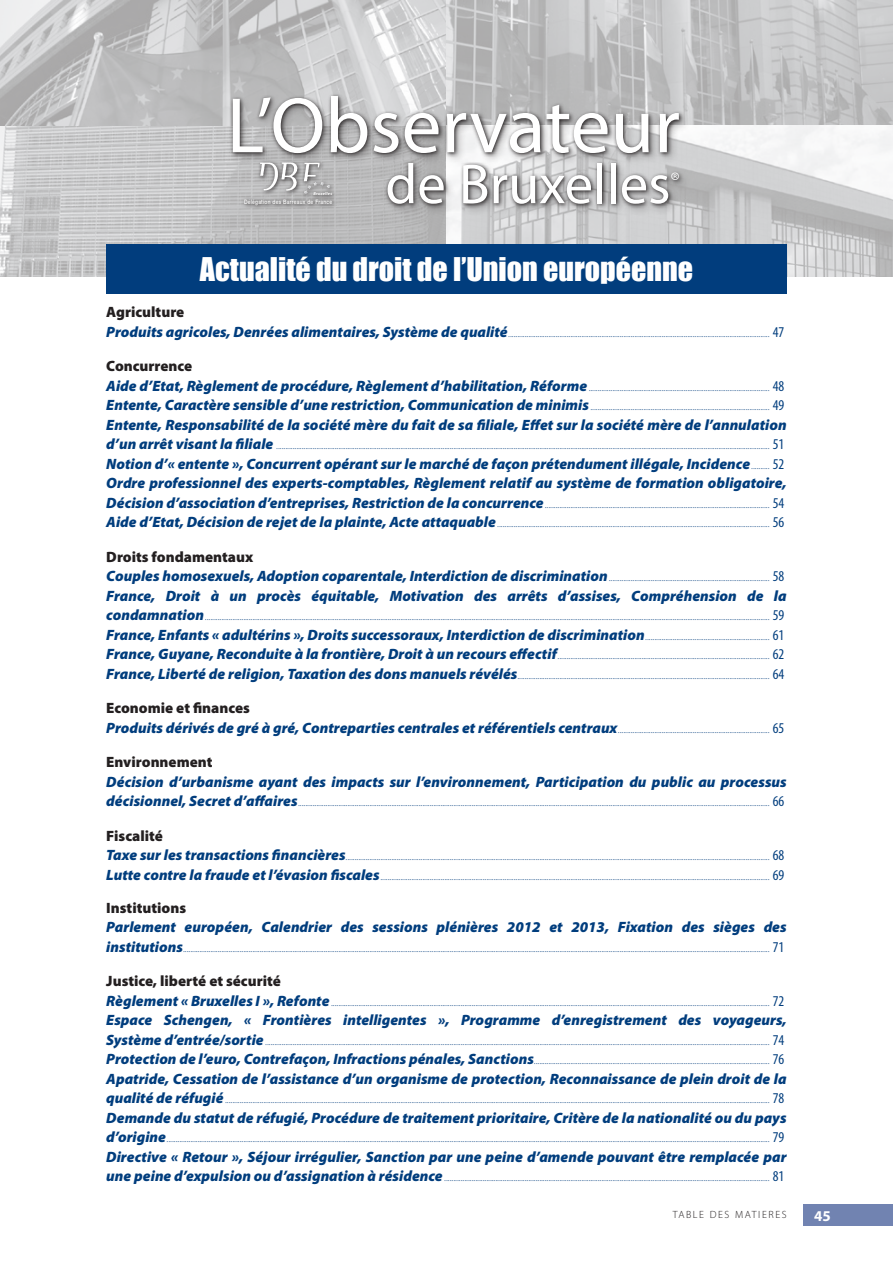
<style>
.page{position:relative;width:893px;height:1263px;background:#fff}
.page>*{position:absolute;margin:0;border:0;box-sizing:border-box;transform-origin:0 0}
.t1{font:79.2px "Myriad Pro";color:#fff}
.t2{font:56.55px "Myriad Pro";color:#fff}
.t3{font:30px "Impact";color:#fff}
.t4{font:22.65px "Myriad Pro";color:#fff}
.t5{font:italic 900 15px/19.5px "Myriad Pro";color:#013d7d}
.t6{font:900 15px "Myriad Pro";color:#231f20}
.t7{font:700 15px "Myriad Pro";color:#fff}
.t8{font:300 10.5px/19.5px "Myriad Pro";color:#013d7d}
.t9{font:300 10.5px "Myriad Pro";letter-spacing:.15em;color:#231f20}
.t10{font:500 6.15px "Helvetica Neue LT Std";letter-spacing:.05em;color:#fff;scale:.8 1}
.t11{font:italic 700 4.35px "Myriad Pro";letter-spacing:.05em;color:#fff}
.s1{font-weight:900;font-style:italic;font-size:15px}
.s2{font-weight:400;font-stretch:condensed;font-size:15px}
.s3{font-weight:300;font-style:normal;font-size:10.5px}
.s4{font-weight:400;font-style:normal;font-stretch:condensed}
</style>
<div class="page">
<img style="left:0;top:0;width:893px;height:276px">
<div style="left:229px;top:92px;width:462px;height:124px;background:#231f20;opacity:.3"></div>
<img style="left:281px;top:162px;width:16px;height:29px">
<div style="left:106px;top:244px;width:681px;height:50px;background:#013d7d"></div>
<div style="left:804px;top:1205px;width:89px;height:21px;background:#7183b1"></div>
<h1 class="t1" style="left:227px;top:82px;width:455px">L’Observateur</h1>
<h2 class="t2" style="left:385px;top:153px;width:287px">de Bruxelles</h2>
<h3 class="t4" style="left:671px;top:168px;width:11px">®</h3>
<p class="t11" style="left:313px;top:191px;width:20px">Bruxelles</p>
<p class="t10" style="left:244px;top:198px;width:112px">Délégation des Barreaux de France</p>
<h3 class="t3" style="left:200px;top:251px;width:495px">Actualité du droit de l’Union européenne</h3>
<h3 class="t6" style="left:106px;top:304px;width:80px">Agriculture</h3>
<p class="t8" style="left:106px;top:324px;width:680px"><span class="s1">Produits agricoles, Denrées alimentaires, Système de qualité</span>............................................................................................................................................... <span class="s2">47</span></p>
<h3 class="t6" style="left:106px;top:358px;width:87px">Concurrence</h3>
<p class="t8" style="left:106px;top:378px;width:679px"><span class="s1">Aide d’Etat, Règlement de procédure, Règlement d’habilitation, Réforme</span>................................................................................................... <span class="s2">48<br></span><span class="s1">Entente, Caractère sensible d’une restriction, Communication de minimis</span>.................................................................................................. <span class="s2">49</span></p>
<h3 class="t5" style="left:106px;top:415px;width:682px">Entente, Responsabilité de la société mère du fait de sa filiale, Effet sur la société mère de l’annulation</h3>
<p class="t8" style="left:106px;top:436px;width:679px"><span class="s1">d’un arrêt visant la filiale</span> .............................................................................................................................................................................................................................................................................. <span class="s2">51</span></p>
<h3 class="t5" style="left:106px;top:454px;width:682px">Notion d’« entente », Concurrent opérant sur le marché de façon prétendument illégale, Incidence<span class="s3">..........</span> <span class="s4">52<br></span>Ordre professionnel des experts-comptables, Règlement relatif au système de formation obligatoire,</h3>
<p class="t8" style="left:106px;top:495px;width:679px"><span class="s1">Décision d’association d’entreprises, Restriction de la concurrence</span>........................................................................................................................... <span class="s2">54<br></span><span class="s1">Aide d’Etat, Décision de rejet de la plainte, Acte attaquable</span>..................................................................................................................................................... <span class="s2">56</span></p>
<h3 class="t6" style="left:106px;top:548px;width:148px">Droits fondamentaux</h3>
<p class="t8" style="left:106px;top:568px;width:679px"><span class="s1">Couples homosexuels, Adoption coparentale, Interdiction de discrimination</span>........................................................................................ <span class="s2">58</span></p>
<h3 class="t5" style="left:106px;top:586px;width:682px">France, Droit à un procès équitable, Motivation des arrêts d’assises, Compréhension de la</h3>
<p class="t8" style="left:106px;top:607px;width:679px"><span class="s1">condamnation</span>..................................................................................................................................................................................................................................................................................................................... <span class="s2">59</span></p>
<h3 class="t5" style="left:106px;top:625px;width:679px">France, Enfants « adultérins », Droits successoraux, Interdiction de discrimination<span class="s3">....................................................................</span> <span class="s4">61</span></h3>
<p class="t8" style="left:106px;top:646px;width:679px"><span class="s1">France, Guyane, Reconduite à la frontière, Droit à un recours effectif</span>.................................................................................................................... <span class="s2">62<br></span><span class="s1">France, Liberté de religion, Taxation des dons manuels révélés</span>.......................................................................................................................................... <span class="s2">64</span></p>
<h3 class="t6" style="left:106px;top:700px;width:145px">Economie et finances</h3>
<p class="t8" style="left:106px;top:720px;width:679px"><span class="s1">Produits dérivés de gré à gré, Contreparties centrales et référentiels centraux</span>................................................................................... <span class="s2">65</span></p>
<h3 class="t6" style="left:106px;top:754px;width:108px">Environnement</h3>
<h3 class="t5" style="left:106px;top:772px;width:682px">Décision d’urbanisme ayant des impacts sur l’environnement, Participation du public au processus</h3>
<p class="t8" style="left:106px;top:793px;width:679px"><span class="s1">décisionnel, Secret d’affaires</span>.................................................................................................................................................................................................................................................................. <span class="s2">66</span></p>
<h3 class="t6" style="left:106px;top:827px;width:58px">Fiscalité</h3>
<p class="t8" style="left:106px;top:847px;width:679px"><span class="s1">Taxe sur les transactions financières</span>........................................................................................................................................................................................................................................ <span class="s2">68<br></span><span class="s1">Lutte contre la fraude et l’évasion fiscales</span>..................................................................................................................................................................................................................... <span class="s2">69</span></p>
<h3 class="t6" style="left:106px;top:899px;width:81px">Institutions</h3>
<h3 class="t5" style="left:106px;top:917px;width:682px">Parlement européen, Calendrier des sessions plénières 2012 et 2013, Fixation des sièges des</h3>
<p class="t8" style="left:106px;top:938px;width:679px"><span class="s1">institutions</span>................................................................................................................................................................................................................................................................................................................................. <span class="s2">71</span></p>
<h3 class="t6" style="left:106px;top:972px;width:176px">Justice, liberté et sécurité</h3>
<p class="t8" style="left:106px;top:992px;width:679px"><span class="s1">Règlement « Bruxelles I », Refonte</span>................................................................................................................................................................................................................................................ <span class="s2">72</span></p>
<h3 class="t5" style="left:106px;top:1010px;width:682px">Espace Schengen, « Frontières intelligentes », Programme d’enregistrement des voyageurs,</h3>
<p class="t8" style="left:106px;top:1031px;width:679px"><span class="s1">Système d’entrée/sortie</span>.................................................................................................................................................................................................................................................................................... <span class="s2">74<br></span><span class="s1">Protection de l’euro, Contrefaçon, Infractions pénales, Sanctions</span>................................................................................................................................. <span class="s2">76</span></p>
<h3 class="t5" style="left:106px;top:1069px;width:682px">Apatride, Cessation de l’assistance d’un organisme de protection, Reconnaissance de plein droit de la</h3>
<p class="t8" style="left:106px;top:1090px;width:679px"><span class="s1">qualité de réfugié</span>.......................................................................................................................................................................................................................................................................................................... <span class="s2">78</span></p>
<h3 class="t5" style="left:106px;top:1108px;width:682px">Demande du statut de réfugié, Procédure de traitement prioritaire, Critère de la nationalité ou du pays</h3>
<p class="t8" style="left:106px;top:1129px;width:679px"><span class="s1">d’origine</span>.......................................................................................................................................................................................................................................................................................................................................... <span class="s2">79</span></p>
<h3 class="t5" style="left:106px;top:1147px;width:682px">Directive « Retour », Séjour irrégulier, Sanction par une peine d’amende pouvant être remplacée par</h3>
<p class="t8" style="left:106px;top:1168px;width:679px"><span class="s1">une peine d’expulsion ou d’assignation à résidence</span>.................................................................................................................................................................................. <span class="s2">81</span></p>
<p class="t9" style="left:673px;top:1209px;width:115px">TABLE DES MATIERES</p>
<h3 class="t7" style="left:814px;top:1207px;width:18px">45</h3>
</div>
